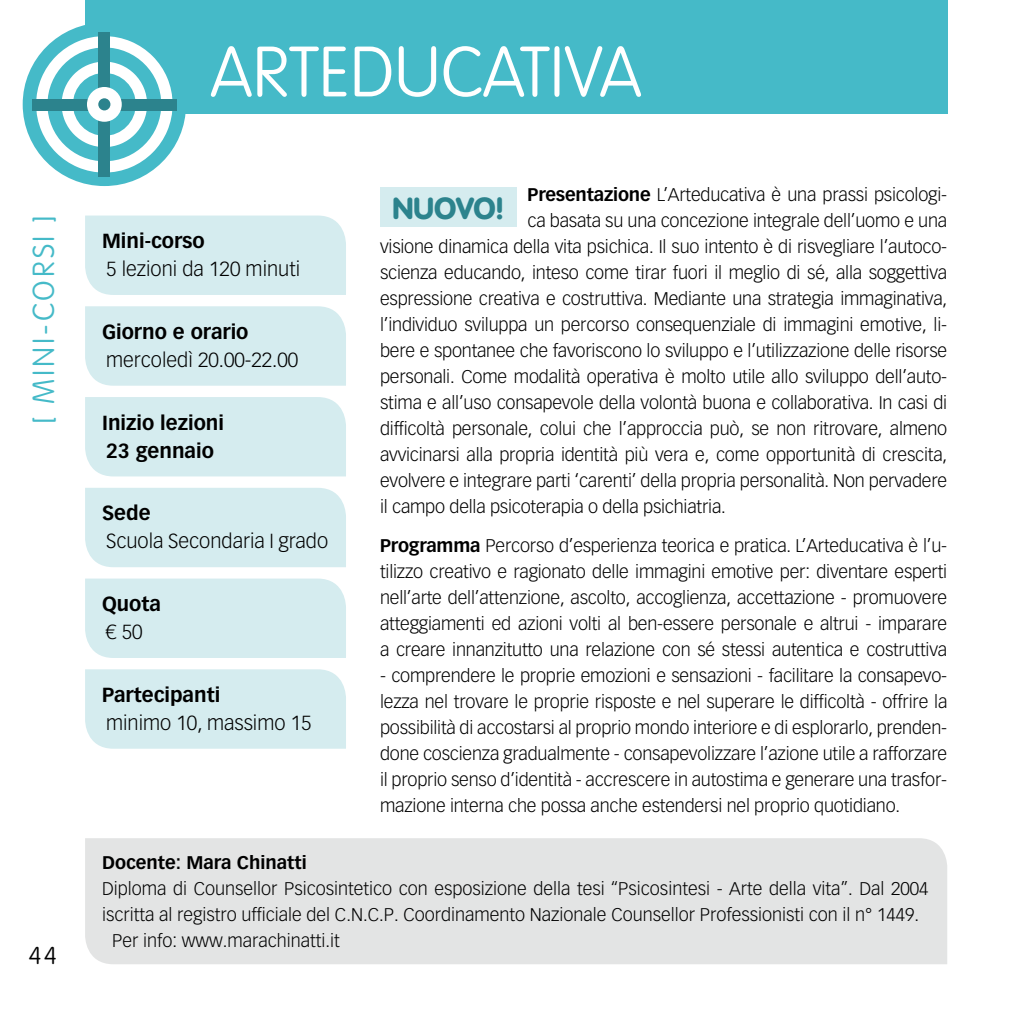
<style>
.page{position:relative;width:1021px;height:1021px;background:#fff}
.page>*{position:absolute;margin:0;border:0;box-sizing:border-box;transform-origin:0 0}
.t1{font:100 70px "VAG Rounded Std";color:#fff}
.t2{font:100 30px "VAG Rounded Std";letter-spacing:.1em;color:#45bac8}
.t3{font:900 30px "VAG Rounded Std";color:#2c838d}
.t4{font:100 24px "VAG Rounded Std";color:#000}
.t5{font:300 20px "Vectora LT Std";color:#000}
.t6{font:700 20px/28px "Vectora LT Std";color:#000}
.t7{font:300 18px/26px "Vectora LT Std";letter-spacing:-.01em;color:#000;text-align:justify}
.t8{font:700 18px "Vectora LT Std";color:#000}
.s1{font-weight:700}
</style>
<div class="page">
<div style="left:85px;top:578px;width:261px;height:80px;background:#d5ecef"></div>
<div style="left:85px;top:0;width:862px;height:113px;background:#45bac8"></div>
<div style="left:23px;top:23px;width:163px;height:163px;background:#45bac8;border-radius:50%"></div>
<div style="left:116px;top:99px;width:60px;height:11px;background:#2c838d"></div>
<div style="left:32px;top:99px;width:61px;height:11px;background:#2c838d"></div>
<div style="left:99px;top:116px;width:11px;height:61px;background:#2c838d"></div>
<div style="left:99px;top:32px;width:11px;height:61px;background:#2c838d"></div>
<svg style="left:36px;top:36px;width:137px;height:137px"></svg>
<div style="left:85px;top:669px;width:261px;height:79px;background:#d5ecef"></div>
<div style="left:85px;top:488px;width:261px;height:79px;background:#d5ecef"></div>
<div style="left:85px;top:397px;width:261px;height:79px;background:#d5ecef"></div>
<div style="left:85px;top:306px;width:261px;height:80px;background:#d5ecef"></div>
<div style="left:85px;top:215px;width:261px;height:80px;background:#d5ecef"></div>
<div style="left:85px;top:838px;width:862px;height:126px;background:#e3e4e4"></div>
<div style="left:380px;top:187px;width:136px;height:40px;background:#d5ecef"></div>
<h2 class="t2" style="left:26px;top:424px;width:210px;rotate:-90deg">[ MINI-CORSI ]</h2>
<h3 class="t4" style="left:28px;top:942px;width:30px">44</h3>
<h1 class="t1" style="left:210px;top:32px;width:433px">ARTEDUCATIVA</h1>
<p class="t6" style="left:102px;top:227px;width:104px">Mini-corso</p>
<p class="t5" style="left:106px;top:257px;width:195px">5 lezioni da 120 minuti</p>
<p class="t6" style="left:102px;top:318px;width:148px">Giorno e orario</p>
<p class="t5" style="left:106px;top:348px;width:194px">mercoledì 20.00-22.00</p>
<p class="t6" style="left:102px;top:408px;width:123px">Inizio lezioni<br>23 gennaio</p>
<p class="t6" style="left:102px;top:499px;width:50px">Sede</p>
<p class="t5" style="left:106px;top:529px;width:224px">Scuola Secondaria I grado</p>
<p class="t6" style="left:102px;top:590px;width:60px">Quota</p>
<p class="t5" style="left:106px;top:620px;width:38px">€ 50</p>
<p class="t6" style="left:102px;top:680px;width:120px">Partecipanti</p>
<p class="t5" style="left:106px;top:711px;width:207px">minimo 10, massimo 15</p>
<p class="t7" style="left:527px;top:182px;width:421px"><span class="s1">Presentazione</span> L’Arteducativa è una prassi psicologi-</p>
<p class="t7" style="left:527px;top:208px;width:421px">ca basata su una concezione integrale dell’uomo e una</p>
<p class="t7" style="left:380px;top:234px;width:568px">visione dinamica della vita psichica. Il suo intento è di risvegliare l’autoco-</p>
<p class="t7" style="left:380px;top:260px;width:568px">scienza educando, inteso come tirar fuori il meglio di sé, alla soggettiva</p>
<p class="t7" style="left:380px;top:286px;width:568px">espressione creativa e costruttiva. Mediante una strategia immaginativa,</p>
<p class="t7" style="left:380px;top:312px;width:568px">l’individuo sviluppa un percorso consequenziale di immagini emotive, li-</p>
<p class="t7" style="left:380px;top:338px;width:568px">bere e spontanee che favoriscono lo sviluppo e l’utilizzazione delle risorse</p>
<p class="t7" style="left:380px;top:364px;width:568px">personali. Come modalità operativa è molto utile allo sviluppo dell’auto-</p>
<p class="t7" style="left:380px;top:390px;width:568px">stima e all’uso consapevole della volontà buona e collaborativa. In casi di</p>
<p class="t7" style="left:380px;top:416px;width:568px">difficoltà personale, colui che l’approccia può, se non ritrovare, almeno</p>
<p class="t7" style="left:380px;top:442px;width:568px">avvicinarsi alla propria identità più vera e, come opportunità di crescita,</p>
<p class="t7" style="left:380px;top:468px;width:568px">evolvere e integrare parti ‘carenti’ della propria personalità. Non pervadere</p>
<p class="t7" style="left:380px;top:494px;width:347px">il campo della psicoterapia o della psichiatria.</p>
<p class="t7" style="left:380px;top:533px;width:568px"><span class="s1">Programma</span> Percorso d’esperienza teorica e pratica. L’Arteducativa è l’u&shy;tilizzo creativo e ragionato delle immagini emotive per: diventare esperti nell’arte dell’attenzione, ascolto, accoglienza, accettazione - promuovere atteggiamenti ed azioni volti al ben-essere personale e altrui - imparare a creare innanzitutto una relazione con sé stessi autentica e costruttiva</p>
<p class="t7" style="left:380px;top:663px;width:569px">- comprendere le proprie emozioni e sensazioni - facilitare la consapevo&shy;lezza nel trovare le proprie risposte e nel superare le difficoltà - offrire la possibilità di accostarsi al proprio mondo interiore e di esplorarlo, prenden&shy;done coscienza gradualmente - consapevolizzare l’azione utile a rafforzare il proprio senso d’identità - accrescere in autostima e generare una trasfor&shy;mazione interna che possa anche estendersi nel proprio quotidiano.</p>
<h2 class="t3" style="left:392px;top:190px;width:113px">NUOVO!</h2>
<p class="t8" style="left:102px;top:851px;width:206px">Docente: Mara Chinatti</p>
<p class="t7" style="left:102px;top:876px;width:827px">Diploma di Counsellor Psicosintetico con esposizione della tesi “Psicosintesi - Arte della vita”. Dal 2004</p>
<p class="t7" style="left:102px;top:902px;width:818px">iscritta al registro ufficiale del C.N.C.P. Coordinamento Nazionale Counsellor Professionisti con il n° 1449.</p>
<p class="t7" style="left:112px;top:928px;width:229px">Per info: www.marachinatti.it</p>
</div>
